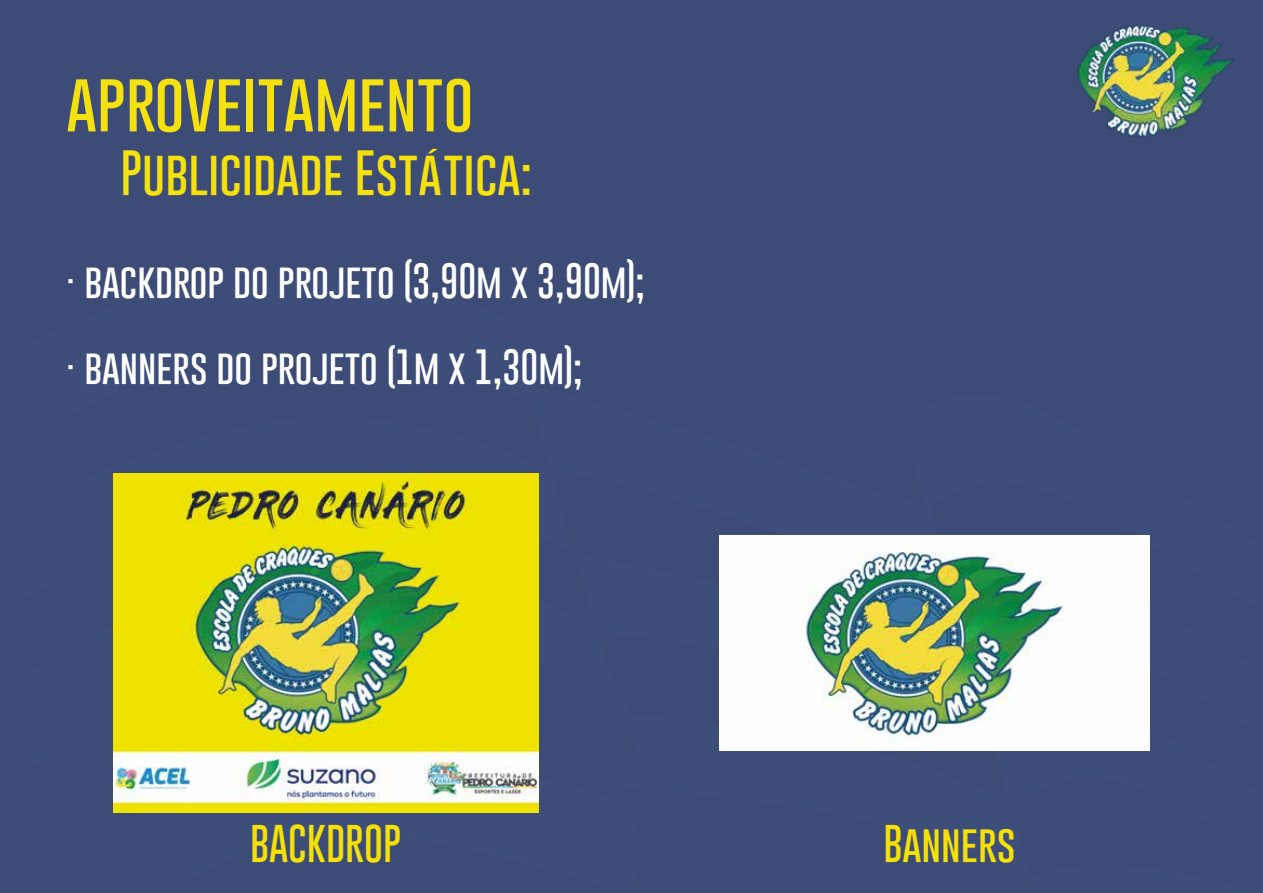
<style>
.page{position:relative;width:1263px;height:893px;background:#3c4c77}
.page>*{position:absolute;margin:0;border:0;box-sizing:border-box;transform-origin:0 0}
.t1{font:100 61.5px "Gobold";color:#f5e10e}
.t2{font:100 46.5px "Gobold";color:#f5e10e}
.t3{font:100 38.7px "Gobold";color:#f5e108}
.t4{font:100 36px "Gobold";color:#fff}
</style>
<div class="page">
<img style="left:1077px;top:24px;width:158px;height:114px">
<img style="left:113px;top:473px;width:425px;height:340px">
<img style="left:719px;top:535px;width:431px;height:215px">
<h1 class="t1" style="left:66px;top:62px;width:409px">aproveitamento</h1>
<p class="t2" style="left:120px;top:142px;width:413px">Publicidade Estática:</p>
<p class="t4" style="left:66px;top:257px;width:580px">· backdrop do projeto (3,90m x 3,90m);</p>
<p class="t4" style="left:66px;top:343px;width:518px">· banners do projeto (1m x 1,30m);</p>
<p class="t3" style="left:250px;top:818px;width:153px">BACKDROP</p>
<p class="t3" style="left:883px;top:818px;width:134px">Banners</p>
</div>
